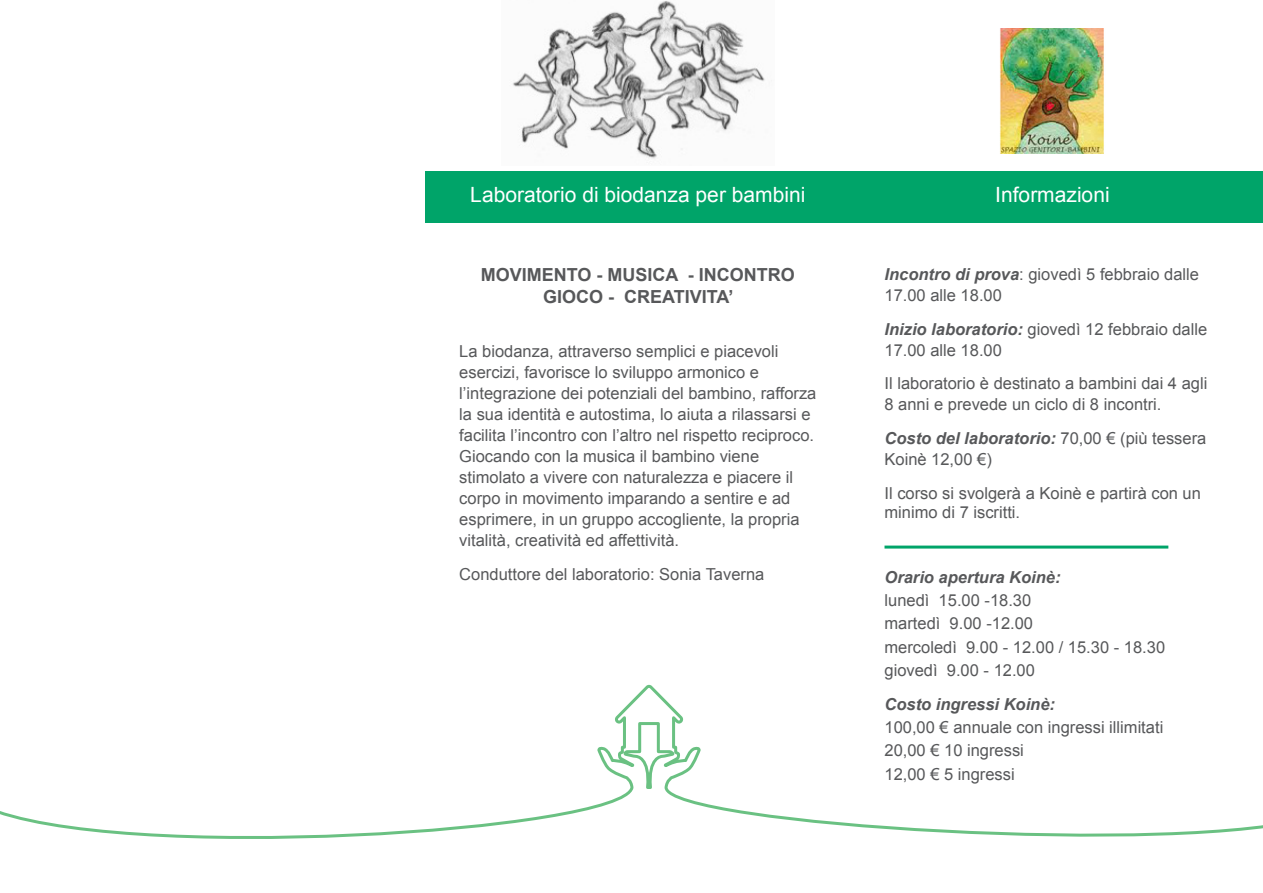
<style>
.page{position:relative;width:1263px;height:893px;background:#fff}
.page>*{position:absolute;margin:0;border:0;box-sizing:border-box;transform-origin:0 0}
.sottotitoli_interno{font:21px "Arial";color:#fff}
.sottotitolo{font:700 18px/21.6px "Arial";color:#57585a;text-align:center}
.testi{font:16.5px/21px "Arial";color:#57585a}
.testi-2{font:italic 700 16.5px "Arial";color:#57585a}
.s1{font-weight:700;font-style:italic}
</style>
<div class="page">
<div style="left:425px;top:171px;width:838px;height:51px;background:#00a469"></div>
<img style="left:1000px;top:28px;width:104px;height:126px">
<img style="left:512px;top:0;width:253px;height:159px">
<svg style="left:0;top:684px;width:1263px;height:155px"></svg>
<hr style="left:884px;top:546px;width:284px;height:3px;background:#00a469">
<p class="sottotitoli_interno" style="left:470px;top:181px;width:336px">Laboratorio di biodanza per bambini</p>
<p class="sottotitoli_interno" style="left:995px;top:181px;width:116px">Informazioni</p>
<p class="sottotitolo" style="left:481px;top:264px;width:316px">MOVIMENTO - MUSICA - INCONTRO<br>GIOCO - CREATIVITA’</p>
<p class="testi" style="left:459px;top:341px;width:359px">La biodanza, attraverso semplici e piacevoli esercizi, favorisce lo sviluppo armonico e l’integrazione dei potenziali del bambino, rafforza la sua identità e autostima, lo aiuta a rilassarsi e facilita l’incontro con l’altro nel rispetto reciproco.<br>Giocando con la musica il bambino viene stimolato a vivere con naturalezza e piacere il corpo in movimento imparando a sentire e ad esprimere, in un gruppo accogliente, la propria vitalità, creatività ed affettività.</p>
<p class="testi" style="left:459px;top:564px;width:307px">Conduttore del laboratorio: Sonia Taverna</p>
<p class="testi" style="left:884px;top:264px;width:316px"><span class="s1">Incontro di prova</span>: giovedì 5 febbraio dalle<br>17.00 alle 18.00</p>
<p class="testi" style="left:884px;top:319px;width:324px"><span class="s1">Inizio laboratorio:</span> giovedì 12 febbraio dalle<br>17.00 alle 18.00</p>
<p class="testi" style="left:884px;top:373px;width:324px">Il laboratorio è destinato a bambini dai 4 agli<br>8 anni e prevede un ciclo di 8 incontri.</p>
<p class="testi" style="left:884px;top:428px;width:323px"><span class="s1">Costo del laboratorio:</span> 70,00 € (più tessera<br>Koinè 12,00 €)</p>
<p class="testi" style="left:884px;top:484px;width:318px;line-height:19.5px">Il corso si svolgerà a Koinè e partirà con un minimo di 7 iscritti.</p>
<p class="testi-2" style="left:884px;top:566px;width:178px">Orario apertura Koinè:</p>
<p class="testi" style="left:884px;top:590px;width:148px">lunedì 15.00 -18.30</p>
<p class="testi" style="left:884px;top:613px;width:150px">martedì 9.00 -12.00</p>
<p class="testi" style="left:884px;top:637px;width:282px">mercoledì 9.00 - 12.00 / 15.30 - 18.30</p>
<p class="testi" style="left:884px;top:660px;width:152px">giovedì 9.00 - 12.00</p>
<p class="testi-2" style="left:884px;top:693px;width:172px">Costo ingressi Koinè:</p>
<p class="testi" style="left:884px;top:717px;width:280px">100,00 € annuale con ingressi illimitati</p>
<p class="testi" style="left:884px;top:740px;width:141px">20,00 € 10 ingressi</p>
<p class="testi" style="left:884px;top:763px;width:132px">12,00 € 5 ingressi</p>
</div>
